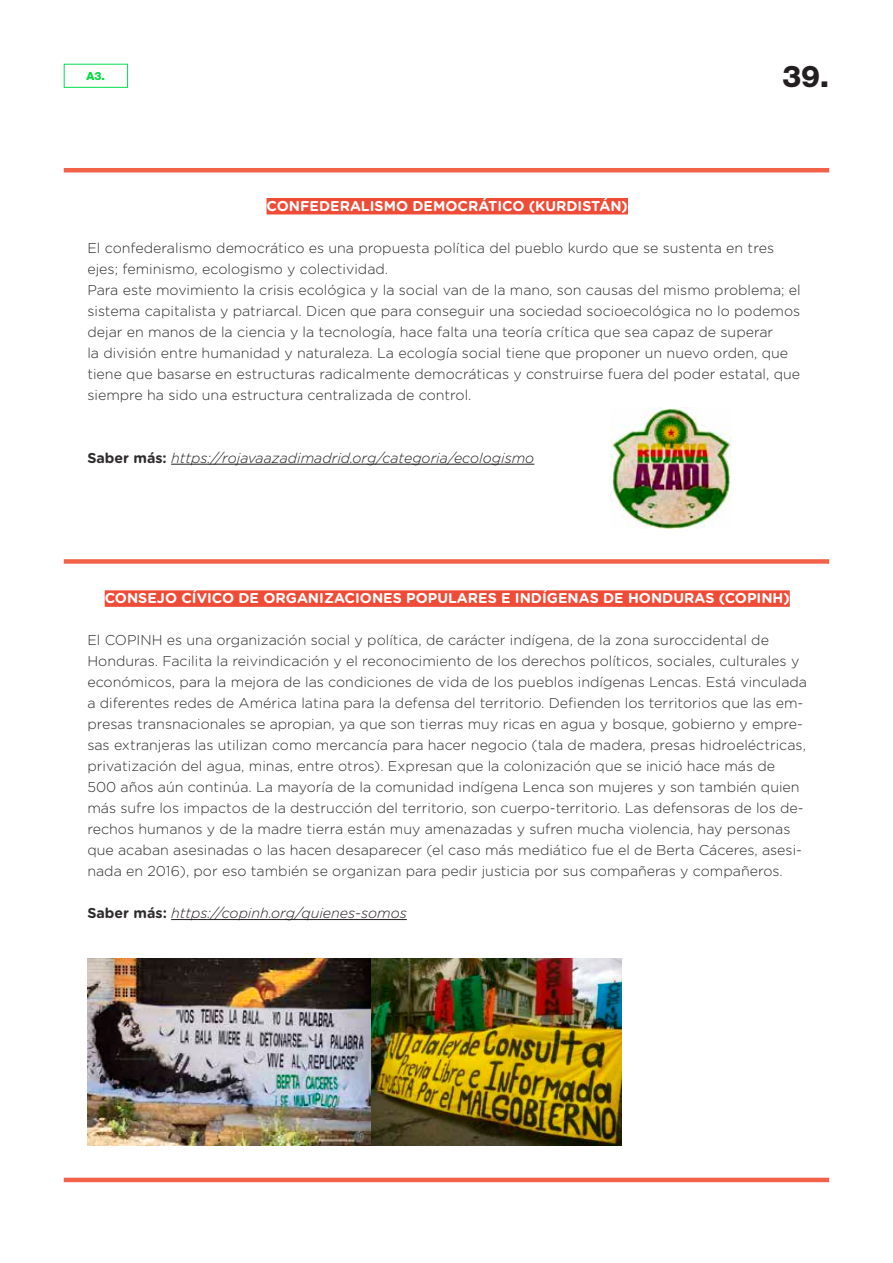
<style>
.page{position:relative;width:893px;height:1263px;background:#fff}
.page>*{position:absolute;margin:0;border:0;box-sizing:border-box;transform-origin:0 0}
.t1{font:800 30px "Helvetica Neue";color:#231f20}
.t2{font:300 14.25px/21px "Gotham Rounded";color:#2e2b2c}
.t3{font:700 14.25px "Gotham Rounded";color:#fff}
.t4{font:italic 300 14.25px "Gotham Rounded";color:#231f20}
.t5{font:800 11.25px "Helvetica Neue";color:#00da3c}
.s1{font-weight:700;font-style:normal;color:#2e2b2c}
</style>
<div class="page">
<div style="left:64px;top:64px;width:64px;height:24px;border:1px solid #00dd52"></div>
<div style="left:267px;top:198px;width:361px;height:16px;background:#ef4c38"></div>
<hr style="left:171px;top:464px;width:363px;height:1px;background:#231f20">
<div style="left:105px;top:590px;width:685px;height:17px;background:#ef4c38"></div>
<hr style="left:171px;top:919px;width:236px;height:1px;background:#231f20">
<hr style="left:64px;top:168px;width:765px;height:4px;background:#f16248">
<div style="left:64px;top:559px;width:765px;height:5px;background:#f16248"></div>
<hr style="left:64px;top:1178px;width:765px;height:4px;background:#f16248">
<img style="left:610px;top:407px;width:121px;height:121px">
<img style="left:87px;top:958px;width:534px;height:187px">
<p class="t5" style="left:87px;top:69px;width:20px">A3.</p>
<h1 class="t1" style="left:782px;top:58px;width:48px">39.</h1>
<p class="t3" style="left:267px;top:195px;width:363px">CONFEDERALISMO DEMOCRÁTICO (KURDISTÁN)</p>
<p class="t2" style="left:87px;top:237px;width:715px">El confederalismo democrático es una propuesta política del pueblo kurdo que se sustenta en tres ejes; feminismo, ecologismo y colectividad.<br>Para este movimiento la crisis ecológica y la social van de la mano, son causas del mismo problema; el sistema capitalista y patriarcal. Dicen que para conseguir una sociedad socioecológica no lo podemos dejar en manos de la ciencia y la tecnología, hace falta una teoría crítica que sea capaz de superar<br>la división entre humanidad y naturaleza. La ecología social tiene que proponer un nuevo orden, que tiene que basarse en estructuras radicalmente democráticas y construirse fuera del poder estatal, que siempre ha sido una estructura centralizada de control.</p>
<p class="t4" style="left:87px;top:448px;width:448px"><span class="s1">Saber más:</span> https://rojavaazadimadrid.org/categoria/ecologismo</p>
<p class="t3" style="left:105px;top:588px;width:686px">CONSEJO CÍVICO DE ORGANIZACIONES POPULARES E INDÍGENAS DE HONDURAS (COPINH)</p>
<p class="t2" style="left:87px;top:629px;width:721px">El COPINH es una organización social y política, de carácter indígena, de la zona suroccidental de Honduras. Facilita la reivindicación y el reconocimiento de los derechos políticos, sociales, culturales y económicos, para la mejora de las condiciones de vida de los pueblos indígenas Lencas. Está vinculada a diferentes redes de América latina para la defensa del territorio. Defienden los territorios que las em&shy;presas transnacionales se apropian, ya que son tierras muy ricas en agua y bosque, gobierno y empre&shy;sas extranjeras las utilizan como mercancía para hacer negocio (tala de madera, presas hidroeléctricas, privatización del agua, minas, entre otros). Expresan que la colonización que se inició hace más de 500 años aún continúa. La mayoría de la comunidad indígena Lenca son mujeres y son también quien más sufre los impactos de la destrucción del territorio, son cuerpo-territorio. Las defensoras de los de&shy;rechos humanos y de la madre tierra están muy amenazadas y sufren mucha violencia, hay personas que acaban asesinadas o las hacen desaparecer (el caso más mediático fue el de Berta Cáceres, asesi&shy;nada en 2016), por eso también se organizan para pedir justicia por sus compañeras y compañeros.</p>
<p class="t4" style="left:87px;top:904px;width:321px"><span class="s1">Saber más:</span> https://copinh.org/quienes-somos</p>
</div>
